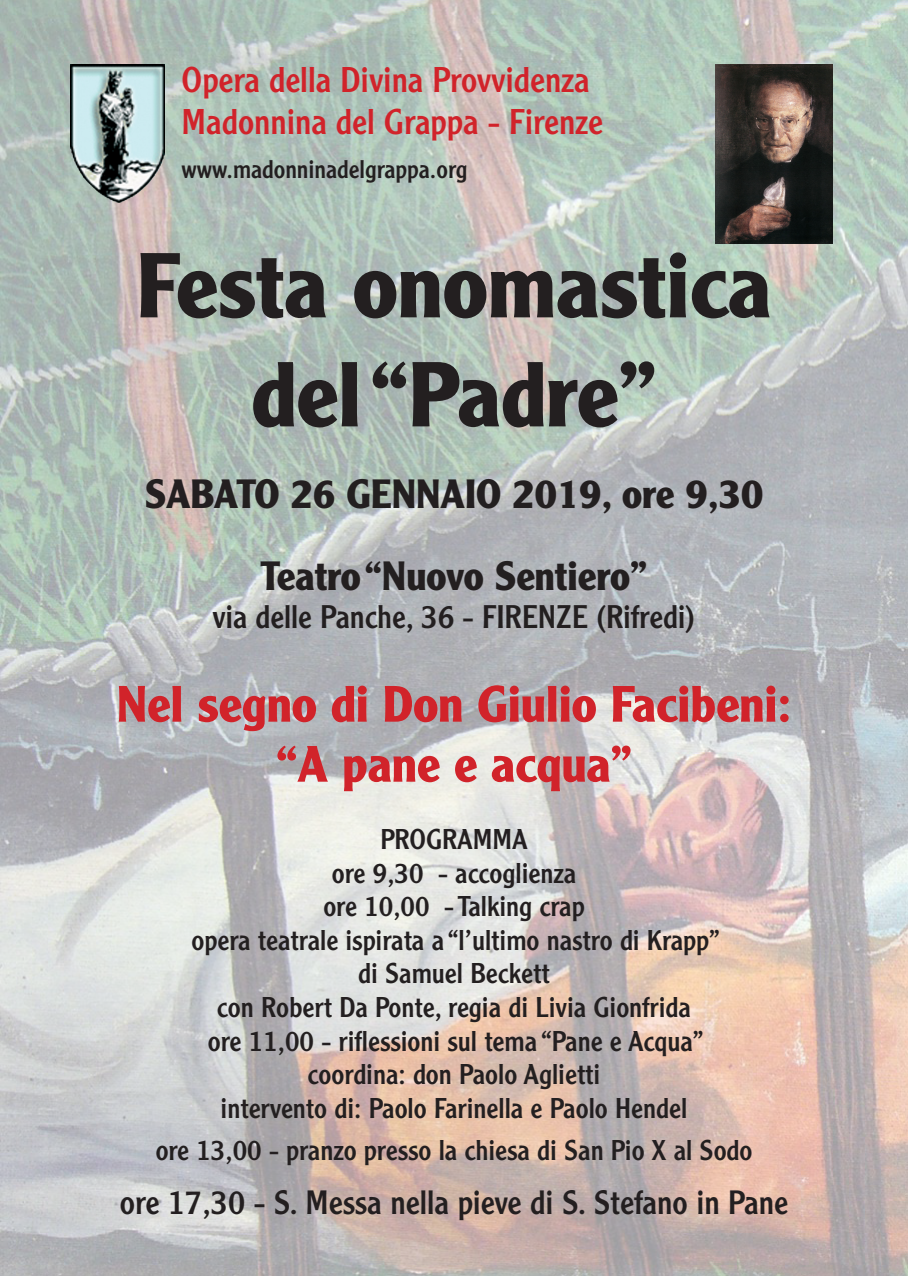
<style>
.page{position:relative;width:908px;height:1276px;background:#fff}
.page>*{position:absolute;margin:0;border:0;box-sizing:border-box;transform-origin:0 0}
.t1{font:700 90px "Clearface Gothic LH";color:#231f20}
.t2{font:700 50px "Clearface Gothic LH";color:#d1232a}
.t3{font:700 40px "Clearface Gothic LH";color:#231f20}
.t4{font:35px "Clearface Gothic LH";color:#d1232a}
.t5{font:33px "Clearface Gothic LH";color:#231f20}
.t6{font:32px "Clearface Gothic LH";color:#231f20}
.t7{font:28px "Clearface Gothic LH";color:#231f20}
.t8{font:25px "Clearface Gothic LH";color:#231f20}
</style>
<div class="page">
<img style="left:0;top:0;width:907px;height:1276px">
<img style="left:70px;top:64px;width:94px;height:140px">
<img style="left:714px;top:64px;width:118px;height:180px">
<p class="t4" style="left:181px;top:58px;width:409px">Opera della Divina Provvidenza</p>
<p class="t4" style="left:181px;top:100px;width:423px">Madonnina del Grappa - Firenze</p>
<p class="t8" style="left:181px;top:154px;width:287px">www.madonninadelgrappa.org</p>
<p class="t1" style="left:136px;top:233px;width:636px">Festa onomastica</p>
<p class="t1" style="left:251px;top:342px;width:407px">del “Padre”</p>
<p class="t3" style="left:145px;top:470px;width:620px">SABATO 26 GENNAIO 2019, ore 9,30</p>
<p class="t3" style="left:261px;top:552px;width:387px">Teatro “Nuovo Sentiero”</p>
<p class="t6" style="left:212px;top:596px;width:484px">via delle Panche, 36 - FIRENZE (Rifredi)</p>
<p class="t2" style="left:117px;top:675px;width:675px">Nel segno di Don Giulio Facibeni:</p>
<p class="t2" style="left:276px;top:735px;width:357px">“A pane e acqua”</p>
<p class="t7" style="left:380px;top:821px;width:149px">PROGRAMMA</p>
<p class="t7" style="left:331px;top:855px;width:246px">ore 9,30 - accoglienza</p>
<p class="t7" style="left:323px;top:888px;width:263px">ore 10,00 - Talking crap</p>
<p class="t7" style="left:191px;top:922px;width:529px">opera teatrale ispirata a “l’ultimo nastro di Krapp”</p>
<p class="t7" style="left:358px;top:955px;width:193px">di Samuel Beckett</p>
<p class="t7" style="left:217px;top:989px;width:475px">con Robert Da Ponte, regia di Livia Gionfrida</p>
<p class="t7" style="left:208px;top:1023px;width:496px">ore 11,00 - riflessioni sul tema “Pane e Acqua”</p>
<p class="t7" style="left:307px;top:1056px;width:294px">coordina: don Paolo Aglietti</p>
<p class="t7" style="left:220px;top:1090px;width:468px">intervento di: Paolo Farinella e Paolo Hendel</p>
<p class="t7" style="left:155px;top:1132px;width:598px">ore 13,00 - pranzo presso la chiesa di San Pio X al Sodo</p>
<p class="t5" style="left:120px;top:1181px;width:669px">ore 17,30 - S. Messa nella pieve di S. Stefano in Pane</p>
</div>
